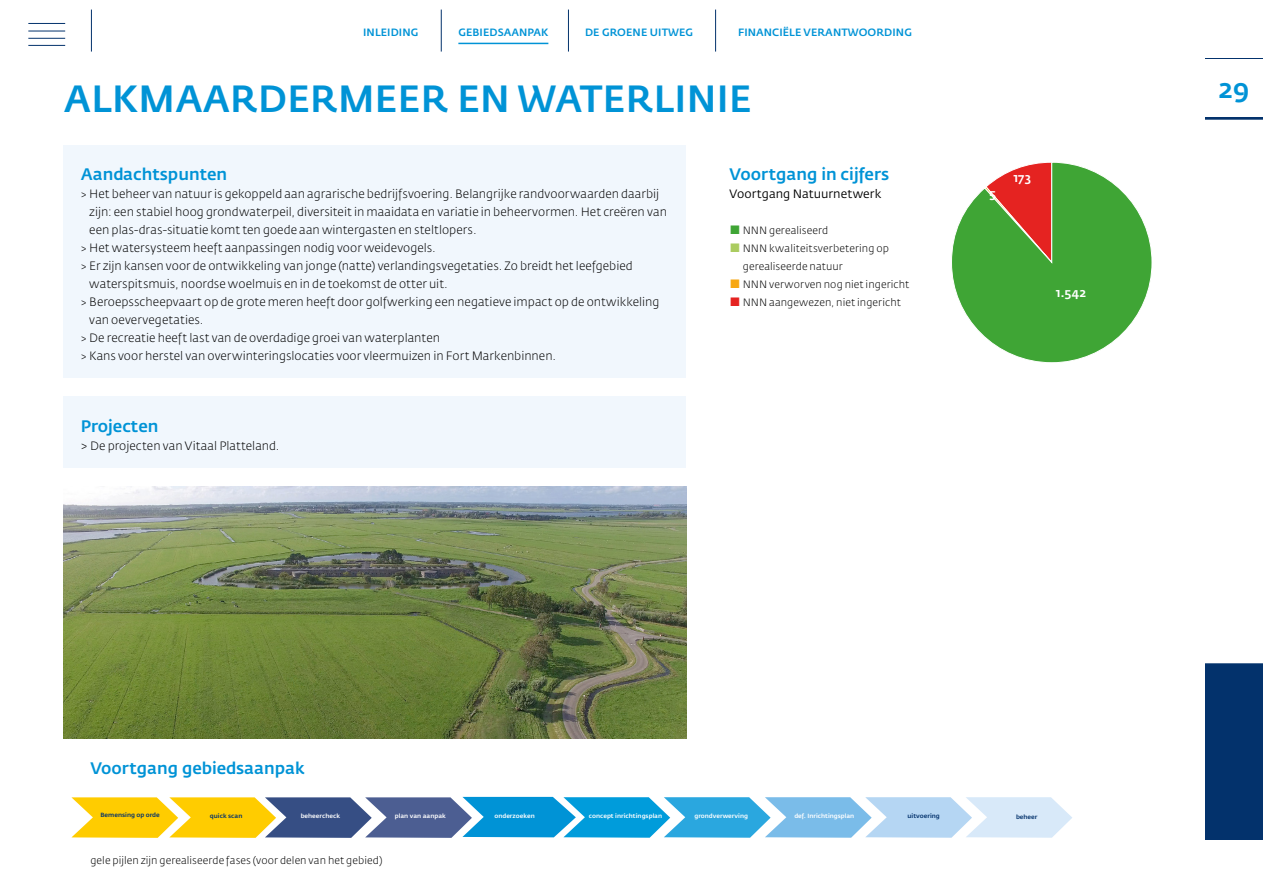
<style>
.page{position:relative;width:1263px;height:893px;background:#fff}
.page>*{position:absolute;margin:0;border:0;box-sizing:border-box;transform-origin:0 0}
.t1{font:500 37.5px "Fedra Sans Std";letter-spacing:.01em;color:#0093d6}
.t2{font:500 27px "Fedra Sans Std";color:#0093d6}
.t3{font:500 16.5px "Fedra Sans Std";color:#0093d6}
.t4{font:500 12.6px "Fedra Sans Std";color:#fff}
.t5{font:300 12px "Fedra Sans Std";color:#000}
.t6{font:12px "Fedra Sans Std";color:#000}
.t7{font:300 10.5px/18px "Fedra Sans Std";letter-spacing:.005em;color:#000}
.t8{font:500 10.5px "Fedra Sans Std";letter-spacing:.01em;color:#0093d6}
.t9{font:500 6px "Fedra Sans Std";color:#fff;scale:1.05 1}
.t10{font:500 6px "Fedra Sans Std";color:#03326c;scale:1.05 1}
.s1{font-size:10.5px}
.s2{font-size:12px;color:#3fa535}
.s3{font-size:12px;color:#abcc60}
.s4{font-size:12px;color:#f7a711}
.s5{font-size:12px;color:#e52321}
</style>
<div class="page">
<img style="left:64px;top:486px;width:622px;height:252px">
<svg style="left:951px;top:162px;width:201px;height:201px"></svg>
<svg style="left:71px;top:797px;width:1001px;height:41px;background:#8db6b4"></svg>
<div style="left:64px;top:145px;width:622px;height:232px;background:#f1f7fd"></div>
<div style="left:64px;top:396px;width:622px;height:71px;background:#f1f7fd"></div>
<div style="left:1205px;top:2px;width:58px;height:117px;background:#03326c"></div>
<div style="left:1205px;top:59px;width:58px;height:58px;background:#fff"></div>
<div style="left:1205px;top:0;width:58px;height:58px;background:#fff"></div>
<hr style="left:28px;top:23px;width:37px;height:1px;background:#03326c">
<hr style="left:28px;top:31px;width:37px;height:1px;background:#03326c">
<hr style="left:28px;top:38px;width:37px;height:1px;background:#03326c">
<hr style="left:28px;top:45px;width:37px;height:1px;background:#03326c">
<div style="left:1205px;top:663px;width:58px;height:177px;background:#03326c"></div>
<hr style="left:91px;top:10px;width:1px;height:42px;background:#03326c">
<hr style="left:441px;top:10px;width:1px;height:42px;background:#03326c">
<hr style="left:568px;top:10px;width:1px;height:42px;background:#03326c">
<hr style="left:715px;top:10px;width:1px;height:42px;background:#03326c">
<hr style="left:458px;top:43px;width:90px;height:1px;background:#0093d6">
<p class="t8" style="left:363px;top:26px;width:57px">INLEIDING</p>
<p class="t8" style="left:458px;top:26px;width:91px">GEBIEDSAANPAK</p>
<p class="t8" style="left:585px;top:25px;width:110px">DE GROENE UITWEG</p>
<p class="t8" style="left:738px;top:26px;width:175px">FINANCIËLE VERANTWOORDING</p>
<h1 class="t1" style="left:64px;top:76px;width:689px">ALKMAARDERMEER EN WATERLINIE</h1>
<h3 class="t3" style="left:81px;top:164px;width:148px">Aandachtspunten</h3>
<p class="t5" style="left:81px;top:186px;width:580px"><span class="s1">&gt;</span> Het beheer van natuur is gekoppeld aan agrarische bedrijfsvoering. Belangrijke randvoorwaarden daarbij</p>
<p class="t5" style="left:89px;top:204px;width:579px">zijn: een stabiel hoog grondwaterpeil, diversiteit in maaidata en variatie in beheervormen. Het creëren van</p>
<p class="t5" style="left:89px;top:222px;width:389px">een plas-dras-situatie komt ten goede aan wintergasten en steltlopers.</p>
<p class="t5" style="left:81px;top:240px;width:357px"><span class="s1">&gt;</span> Het watersysteem heeft aanpassingen nodig voor weidevogels.</p>
<p class="t5" style="left:81px;top:258px;width:554px"><span class="s1">&gt;</span> Er zijn kansen voor de ontwikkeling van jonge (natte) verlandingsvegetaties. Zo breidt het leefgebied</p>
<p class="t5" style="left:89px;top:276px;width:360px">waterspitsmuis, noordse woelmuis en in de toekomst de otter uit.</p>
<p class="t5" style="left:81px;top:294px;width:580px"><span class="s1">&gt;</span> Beroepsscheepvaart op de grote meren heeft door golfwerking een negatieve impact op de ontwikkeling</p>
<p class="t5" style="left:89px;top:312px;width:116px">van oevervegetaties.</p>
<p class="t5" style="left:81px;top:330px;width:361px"><span class="s1">&gt;</span> De recreatie heeft last van de overdadige groei van waterplanten</p>
<p class="t5" style="left:81px;top:348px;width:477px"><span class="s1">&gt;</span> Kans voor herstel van overwinteringslocaties voor vleermuizen in Fort Markenbinnen.</p>
<h3 class="t3" style="left:81px;top:416px;width:79px">Projecten</h3>
<p class="t5" style="left:81px;top:438px;width:200px">&gt; De projecten van Vitaal Platteland.</p>
<h3 class="t3" style="left:730px;top:164px;width:161px">Voortgang in cijfers</h3>
<p class="t6" style="left:730px;top:186px;width:153px">Voortgang Natuurnetwerk</p>
<p class="t7" style="left:730px;top:221px;width:100px"><span class="s2">■</span> NNN gerealiseerd</p>
<p class="t7" style="left:743px;top:239px;width:148px;text-indent:-13px"><span class="s3">■</span> NNN kwaliteitsverbetering op gerealiseerde natuur</p>
<p class="t7" style="left:730px;top:275px;width:181px"><span class="s4">■</span> NNN verworven nog niet ingericht</p>
<p class="t7" style="left:730px;top:293px;width:173px"><span class="s5">■</span> NNN aangewezen, niet ingericht</p>
<p class="t4" style="left:989px;top:185px;width:8px">5</p>
<p class="t4" style="left:1013px;top:170px;width:19px">173</p>
<p class="t4" style="left:1056px;top:285px;width:32px">1.542</p>
<h3 class="t3" style="left:90px;top:758px;width:216px">Voortgang gebiedsaanpak</h3>
<p class="t10" style="left:100px;top:811px;width:58px">Bemensing op orde</p>
<p class="t10" style="left:210px;top:812px;width:32px">quick scan</p>
<p class="t9" style="left:301px;top:812px;width:39px">beheercheck</p>
<p class="t9" style="left:395px;top:812px;width:50px">plan van aanpak</p>
<p class="t9" style="left:495px;top:812px;width:40px">onderzoeken</p>
<p class="t9" style="left:589px;top:812px;width:71px">concept inrichtingsplan</p>
<p class="t9" style="left:694px;top:812px;width:53px">grondverwerving</p>
<p class="t9" style="left:794px;top:812px;width:58px">def. Inrichtingsplan</p>
<p class="t10" style="left:907px;top:812px;width:32px">uitvoering</p>
<p class="t10" style="left:1016px;top:813px;width:22px">beheer</p>
<p class="t7" style="left:90px;top:851px;width:294px">gele pijlen zijn gerealiseerde fases (voor delen van het gebied)</p>
<h2 class="t2" style="left:1218px;top:72px;width:32px">29</h2>
</div>
